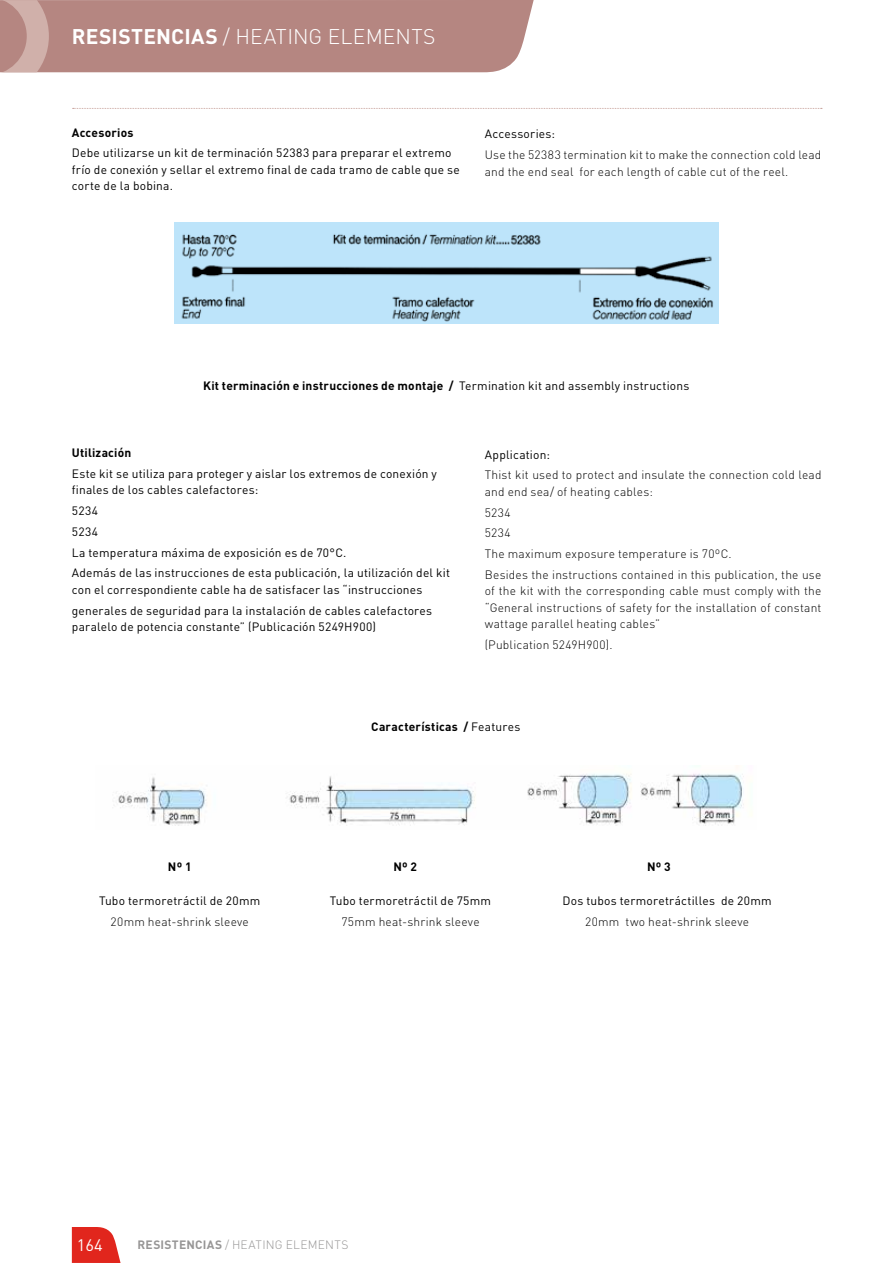
<style>
.page{position:relative;width:893px;height:1263px;background:#fff}
.page>*{position:absolute;margin:0;border:0;box-sizing:border-box;transform-origin:0 0}
.t1{font:300 21px "DIN Pro";letter-spacing:.005em;color:#fff}
.t2{font:16.5px "DIN Pro";color:#fff}
.t3{font:12px/20.7px "DIN Pro";letter-spacing:.015em;color:#000}
.t4{font:300 12px/16.5px "DIN Pro";letter-spacing:.015em;color:#000}
.t5{font:700 12px "DIN Pro";letter-spacing:.02em;color:#000}
.t6{font:300 12px "DIN Pro";letter-spacing:.02em;color:#979696}
.s1{font-weight:700}
.s2{font-weight:400}
</style>
<div class="page">
<svg style="left:0;top:0;width:534px;height:72px;background:#b78a85"></svg>
<svg style="left:72px;top:1227px;width:49px;height:36px;background:#e44038"></svg>
<svg style="left:73px;top:108px;width:749px;height:1px"></svg>
<img style="left:174px;top:222px;width:545px;height:101px">
<img style="left:118px;top:773px;width:626px;height:53px">
<h1 class="t1" style="left:72px;top:22px;width:365px"><span class="s1">RESISTENCIAS</span> / HEATING ELEMENTS</h1>
<p class="t5" style="left:72px;top:124px;width:63px">Accesorios</p>
<p class="t3" style="left:72px;top:144px;width:389px;line-height:16.5px">Debe utilizarse un kit de terminación 52383 para preparar el extremo frío de conexión y sellar el extremo final de cada tramo de cable que se corte de la bobina.</p>
<p class="t3" style="left:485px;top:123px;width:72px">Accessories:</p>
<p class="t4" style="left:485px;top:146px;width:338px">Use the 52383 termination kit to make the connection cold lead and the end seal for each length of cable cut of the reel.</p>
<p class="t5" style="left:203px;top:378px;width:488px">Kit terminación e instrucciones de montaje / <span class="s2">Termination kit and assembly instructions</span></p>
<p class="t5" style="left:72px;top:445px;width:61px">Utilización</p>
<p class="t3" style="left:72px;top:465px;width:367px;line-height:16.5px">Este kit se utiliza para proteger y aislar los extremos de conexión y finales de los cables calefactores:</p>
<p class="t3" style="left:72px;top:500px;width:380px">5234<br>5234<br>La temperatura máxima de exposición es de 70°C.<br>Además de las instrucciones de esta publicación, la utilización del kit</p>
<p class="t3" style="left:72px;top:579px;width:362px">con el correspondiente cable ha de satisfacer las “instrucciones generales de seguridad para la instalación de cables calefactores</p>
<p class="t3" style="left:72px;top:616px;width:306px">paralelo de potencia constante” (Publicación 5249H900)</p>
<p class="t3" style="left:485px;top:443px;width:67px">Application:</p>
<p class="t4" style="left:485px;top:466px;width:338px">Thist kit used to protect and insulate the connection cold lead and end sea/ of heating cables:</p>
<p class="t4" style="left:485px;top:501px;width:338px;line-height:20.7px">5234<br>5234<br>The maximum exposure temperature is 70ºC.<br>Besides the instructions contained in this publication, the use</p>
<p class="t4" style="left:485px;top:582px;width:338px;text-align:justify">of the kit with the corresponding cable must comply with the “General instructions of safety for the installation of constant wattage parallel heating cables”</p>
<p class="t4" style="left:485px;top:636px;width:129px">(Publication 5249H900).</p>
<p class="t5" style="left:371px;top:719px;width:151px">Características / <span class="s2">Features</span></p>
<p class="t5" style="left:168px;top:858px;width:25px">Nº 1</p>
<p class="t5" style="left:393px;top:858px;width:25px">Nº 2</p>
<p class="t5" style="left:647px;top:858px;width:25px">Nº 3</p>
<p class="t3" style="left:99px;top:890px;width:163px">Tubo termoretráctil de 20mm</p>
<p class="t4" style="left:111px;top:912px;width:140px">20mm heat-shrink sleeve</p>
<p class="t3" style="left:330px;top:890px;width:163px">Tubo termoretráctil de 75mm</p>
<p class="t4" style="left:341px;top:912px;width:140px">75mm heat-shrink sleeve</p>
<p class="t3" style="left:563px;top:890px;width:211px">Dos tubos termoretráctilles de 20mm</p>
<p class="t4" style="left:585px;top:912px;width:166px">20mm two heat-shrink sleeve</p>
<h2 class="t2" style="left:77px;top:1234px;width:27px">164</h2>
<p class="t6" style="left:138px;top:1236px;width:212px"><span class="s1">RESISTENCIAS</span> / HEATING ELEMENTS</p>
</div>
